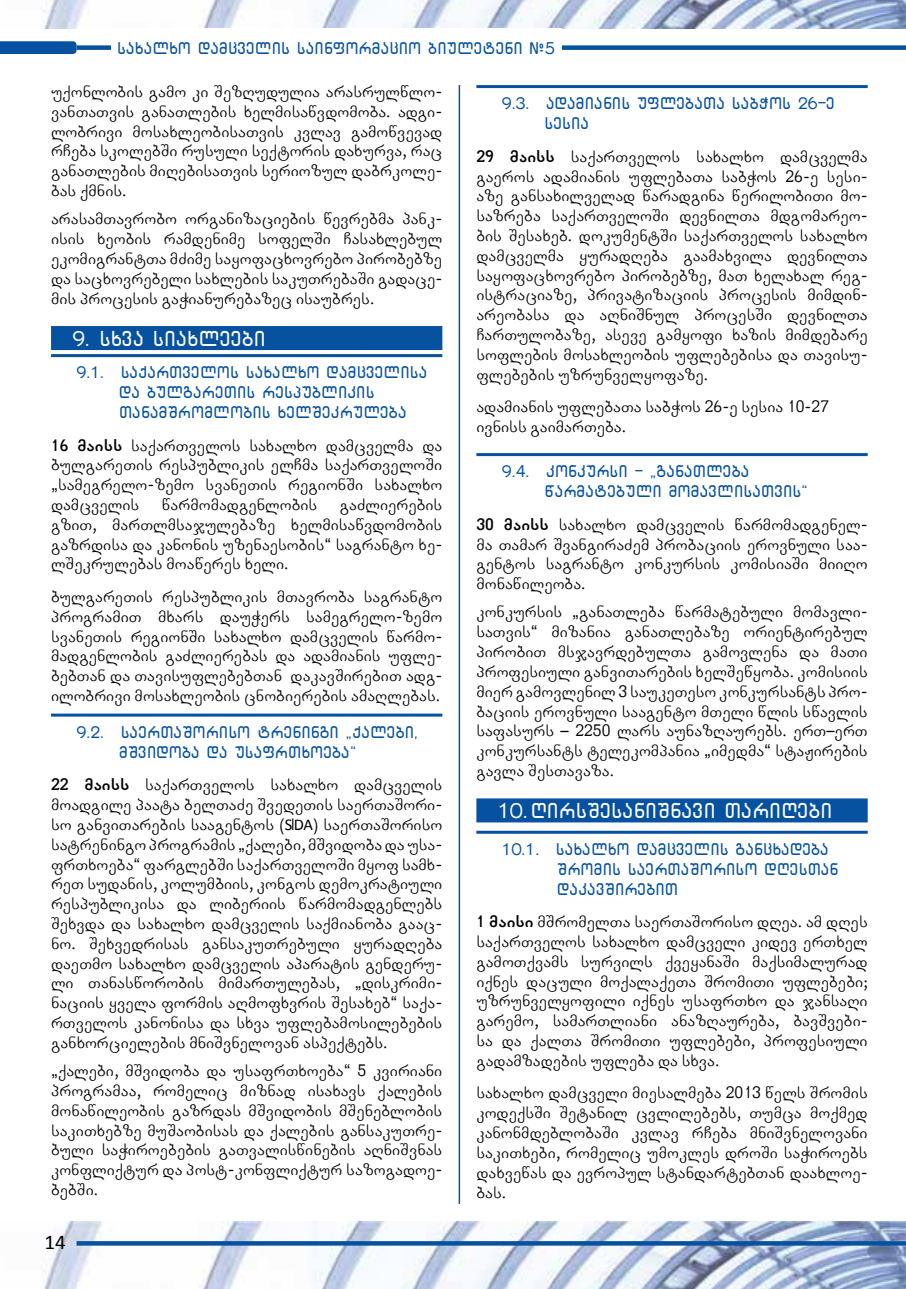
<style>
.page{position:relative;width:906px;height:1289px;background:#fff}
.page>*{position:absolute;margin:0;border:0;box-sizing:border-box;transform-origin:0 0}
.t1{font:21px "Sanet";color:#fff}
.t2{font:21px "Calibri";color:#000}
.t3{font:16.5px/19.8px "H Kolkhety";color:#000;text-align:justify}
.t4{font:16.5px/19.8px "Sanet";color:#0651a0}
.s1{font-weight:700}
.s2{font-family:"Calibri"}
</style>
<div class="page">
<img style="left:43px;top:1221px;width:863px;height:67px">
<img style="left:43px;top:0;width:863px;height:28px">
<div style="left:77px;top:45px;width:829px;height:5px;background:#0651a0"></div>
<svg style="left:77px;top:1241px;width:829px;height:4px;background:#0d55a2"></svg>
<div style="left:111px;top:28px;width:450px;height:39px;background:#fff"></div>
<svg style="left:0;top:41px;width:77px;height:13px"></svg>
<hr style="left:458px;top:85px;width:2px;height:1118px;background:#0651a0">
<div style="left:51px;top:326px;width:391px;height:24px;background:#0651a0"></div>
<hr style="left:51px;top:354px;width:391px;height:3px;background:#0651a0">
<hr style="left:51px;top:713px;width:391px;height:3px;background:#0651a0">
<hr style="left:476px;top:85px;width:391px;height:3px;background:#0651a0">
<hr style="left:476px;top:453px;width:391px;height:3px;background:#0651a0">
<div style="left:476px;top:798px;width:391px;height:24px;background:#0651a0"></div>
<hr style="left:476px;top:830px;width:391px;height:3px;background:#0651a0">
<p class="t4" style="left:117px;top:38px;width:439px">SAXALXO DAMCVELIS SAINFORMACIO BIULETENI #5</p>
<p class="t3" style="left:51px;top:83px;width:393px">UQONLOBIS GAMO KI SEZRUDULIA ARASRULWLO-VANTATVIS GANATLEBIS XELMISAWVDOMOBA. ADGI-LOBRIVI MOSAXLEOBISATVIS KVLAV GAMOWVEVAD RCEBA SKOLEBSI RUSULI SEQTORIS DAXURVA, RAC GANATLEBIS MIREBISATVIS SERIOZUL DABRKOLE-BAS QMNIS.</p>
<p class="t3" style="left:51px;top:210px;width:393px">ARASAMTAVROBO ORGANIZACIEBIS WEVREBMA PANK-ISIS XEOBIS RAMDENIME SOFELSI CASAXLEBUL EKOMIGRANTTA MZIME SAYOFACXOVREBO PIROBEBZE DA SACXOVREBELI SAXLEBIS SAKUTREBASI GADACE-MIS PROCESIS GAWIANUREBAZEC ISAUBRES.</p>
<p class="t1" style="left:72px;top:329px;width:195px">9. SXVA SIAXLEEBI</p>
<p class="t4" style="left:119px;top:363px;width:310px;text-indent:-43px">9.1. SAQARTVELOS SAXALXO DAMCVELISA<br>DA BULGARETIS RESPUBLIKIS<br>TANAMSROMLOBIS XELSEKRULEBA</p>
<p class="t3" style="left:51px;top:436px;width:393px"><span class="s1">16 MAISS</span> SAQARTVELOS SAXALXO DAMCVELMA DA BULGARETIS RESPUBLIKIS ELCMA SAQARTVELOSI `SAMEGRELO-ZEMO SVANETIS REGIONSI SAXALXO DAMCVELIS</p>
<p class="t4" style="left:544px;top:94px;width:292px;text-indent:-43px">9.3. ADAMIANIS UFLEBATA SABWOS 26-E<br>SESIA</p>
<p class="t3" style="left:476px;top:147px;width:393px"><span class="s1">29 MAISS</span> SAQARTVELOS SAXALXO DAMCVELMA GAEROS ADAMIANIS UFLEBATA SABWOS 26-E SESI-AZE GANSAXILVELAD WARADGINA WERILOBITI MO-SAZREBA SAQARTVELOSI DEVNILTA MDGOMAREO-BIS SESAXEB. DOKUMENTSI SAQARTVELOS SAXALXO DAMCVELMA YURADREBA GAAMAXVILA DEVNILTA SAYOFACXOVREBO PIROBEBZE, MAT XELAXAL REG-ISTRACIAZE, PRIVATIZACIIS PROCESIS MIMDIN-AREOBASA DA ARNISNUL PROCESSI DEVNILTA CARTULOBAZE, ASEVE GAMYOFI XAZIS MIMDEBARE SOFLEBIS MOSAXLEOBIS UFLEBEBISA DA TAVISU-FLEBEBIS UZRUNVELYOFAZE.</p>
<p class="t3" style="left:476px;top:398px;width:354px">ADAMIANIS UFLEBATA SABWOS 26-E SESIA 10-27<br>IVNISS GAIMARTEBA.</p>
<p class="t4" style="left:544px;top:462px;width:265px;text-indent:-43px">9.4. KONKURSI - `GANATLEBA<br>WARMATEBULI MOMAVLISATVIS~</p>
<p class="t3" style="left:476px;top:515px;width:393px"><span class="s1">30 MAISS</span> SAXALXO DAMCVELIS WARMOMADGENEL-MA TAMAR SVANGIRAZEM PROBACIIS EROVNULI SAA-GENTOS SAGRANTO KONKURSIS KOMISIASI MIIRO MONAWILEOBA.</p>
<p class="t3" style="left:476px;top:603px;width:393px">KONKURSIS `GANATLEBA WARMATEBULI MOMAVLI-SATVIS~ MIZANIA GANATLEBAZE ORIENTIREBUL PIROBIT MSJAVRDEBULTA GAMOVLENA DA MATI PROFESIULI GANVITAREBIS XELSEWYOBA. KOMISIIS MIER GAMOVLENIL 3 SAUKETESO KONKURSANTS PRO-BACIIS EROVNULI SAAGENTO MTELI WLIS SWAVLIS SAFASURS <span class="s2">–</span> 2250 LARS AUNAZRAUREBS. ERT<span class="s2">–</span>ERT KONKURSANTS TELEKOMPANIA `IMEDMA~ STAJIREBIS GAVLA SESTAVAZA.</p>
<p class="t1" style="left:498px;top:801px;width:336px">10.RIRSSESANISNAVI TARIREBI</p>
<p class="t4" style="left:557px;top:839px;width:283px;text-indent:-55px">10.1. SAXALXO DAMCVELIS GANCXADEBA<br>SROMIS SAERTASORISO DRESTAN<br>DAKAVSIREBIT</p>
<p class="t3" style="left:476px;top:913px;width:393px"><span class="s1">1 MAISI</span> MSROMELTA SAERTASORISO DREA. AM DRES SAQARTVELOS SAXALXO DAMCVELI KIDEV ERTXEL GAMOTQVAMS SURVILS QVEYANASI MAQSIMALURAD IQNES DACULI MOQALAQETA SROMITI UFLEBEBI; UZRUNVELYOFILI IQNES USAFRTXO DA JANSARI GAREMO, SAMARTLIANI ANAZRAUREBA, BAVSVEBI-SA DA QALTA SROMITI UFLEBEBI, PROFESIULI GADAMZADEBIS UFLEBA DA SXVA.</p>
<p class="t3" style="left:476px;top:1084px;width:393px">SAXALXO DAMCVELI MIESALMEBA 2013 WELS SROMIS KODEQSSI SETANIL CVLILEBEBS, TUMCA MOQMED KANONMDEBLOBASI KVLAV RCEBA MNISVNELOVANI SAKITXEBI, ROMELIC UMOKLES DROSI SAWIROEBS DAXVEWAS DA EVROPUL STANDARTEBTAN DAAXLOE-BAS.</p>
<p class="t3" style="left:162px;top:496px;width:157px">WARMOMADGENLOBIS</p>
<p class="t3" style="left:51px;top:496px;width:393px;text-indent:289px">GAZLIEREBIS GZIT, MARTLMSAJULEBAZE XELMISAWVDOMOBIS GAZRDISA DA KANONIS UZENAESOBIS~ SAGRANTO XE-LSEKRULEBAS MOAWERES XELI.</p>
<p class="t3" style="left:51px;top:587px;width:393px">BULGARETIS RESPUBLIKIS MTAVROBA SAGRANTO PROGRAMIT MXARS DAUWERS SAMEGRELO-ZEMO SVANETIS REGIONSI SAXALXO DAMCVELIS WARMO-MADGENLOBIS GAZLIEREBAS DA ADAMIANIS UFLE-BEBTAN DA TAVISUFLEBEBTAN DAKAVSIREBIT ADG-ILOBRIVI MOSAXLEOBIS CNOBIEREBIS AMARLEBAS.</p>
<p class="t4" style="left:119px;top:722px;width:300px;text-indent:-43px">9.2. SAERTASORISO TRENINGI `QALEBI,<br>MSVIDOBA DA USAFRTXOEBA~</p>
<p class="t3" style="left:51px;top:776px;width:393px"><span class="s1">22 MAISS</span> SAQARTVELOS SAXALXO DAMCVELIS MOADGILE PAATA BELTAZE SVEDETIS SAERTASORI-SO GANVITAREBIS SAAGENTOS (<span class="s2">S</span>I<span class="s2">DA</span>) SAERTASORISO SATRENINGO PROGRAMIS `QALEBI, MSVIDOBA DA USA-FRTXOEBA~ FARGLEBSI SAQARTVELOSI MYOF SAMX-RET SUDANIS, KOLUMBIIS, KONGOS DEMOKRATIULI RESPUBLIKISA DA LIBERIIS WARMOMADGENLEBS SEXVDA DA SAXALXO DAMCVELIS SAQMIANOBA GAAC-NO. SEXVEDRISAS GANSAKUTREBULI YURADREBA DAETMO SAXALXO DAMCVELIS APARATIS GENDERU-LI TANASWOROBIS MIMARTULEBAS, `DISKRIMI-NACIIS YVELA FORMIS ARMOFXVRIS SESAXEB~ SAQA-RTVELOS KANONISA DA SXVA UFLEBAMOSILEBEBIS GANXORCIELEBIS MNISVNELOVAN ASPEQTEBS.</p>
<p class="t3" style="left:51px;top:1061px;width:393px">`QALEBI, MSVIDOBA DA USAFRTXOEBA~ 5 KVIRIANI PROGRAMAA, ROMELIC MIZNAD ISAXAVS QALEBIS MONAWILEOBIS GAZRDAS MSVIDOBIS MSENEBLOBIS SAKITXEBZE MUSAOBISAS DA QALEBIS GANSAKUTRE-BULI SAWIROEBEBIS GATVALISWINEBIS ARNISVNAS KONFLIQTUR DA POST-KONFLIQTUR SAZOGADOE-BEBSI.</p>
<p class="t2" style="left:45px;top:1228px;width:23px">14</p>
</div>
